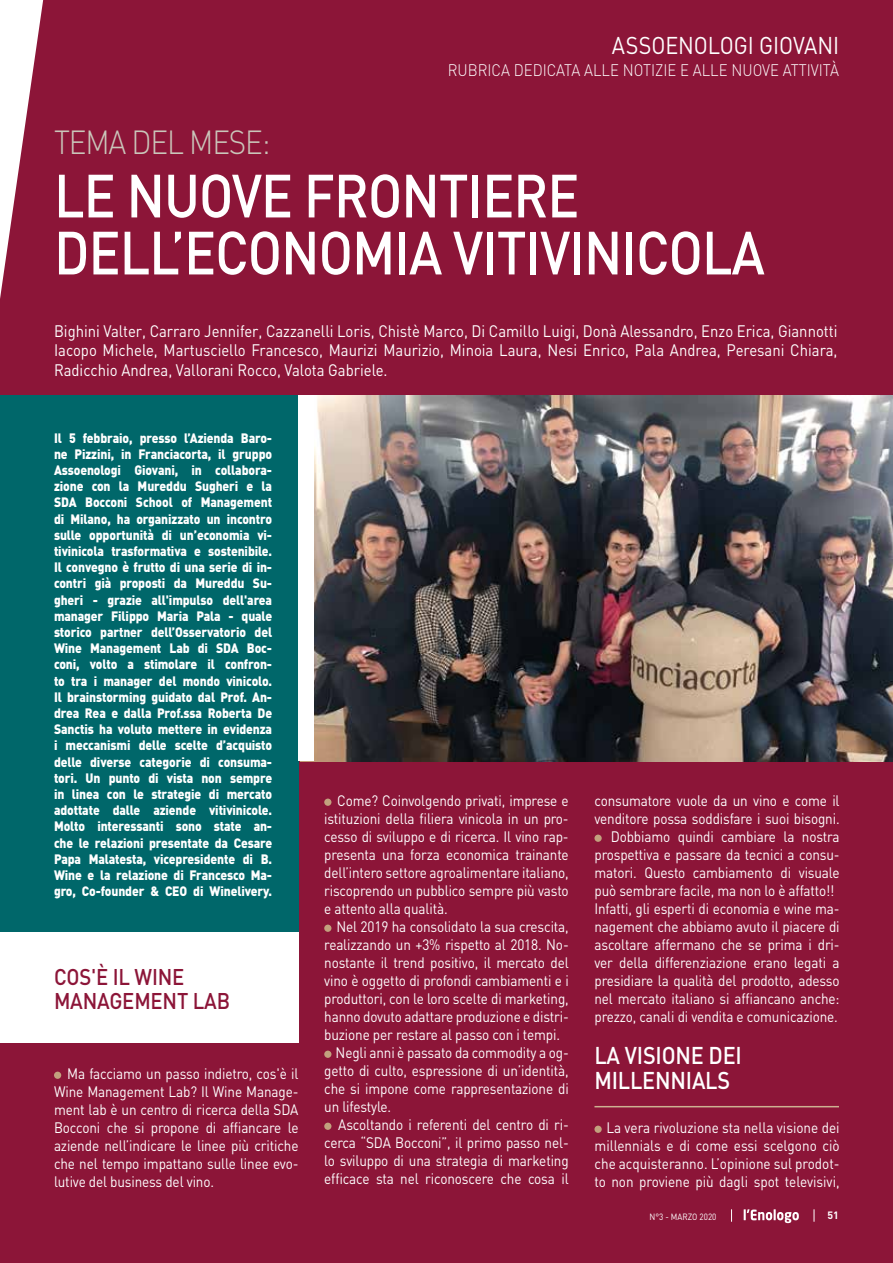
<style>
.page{position:relative;width:893px;height:1263px;background:#8c1538}
.page>*{position:absolute;margin:0;border:0;box-sizing:border-box;transform-origin:0 0}
.t1{font:500 60px/57px "DIN";letter-spacing:-.02em;color:#fff;scale:.89 1}
.t2{font:300 33px "DIN";letter-spacing:-.04em;color:#cac6ba;scale:.9 1}
.t3{font:500 24px/25.5px "DIN";letter-spacing:-.01em;color:#fff;scale:.9 1}
.t4{font:24px "DIN";letter-spacing:-.01em;color:#fff;scale:.9 1}
.t5{font:500 22.5px/24px "DIN";letter-spacing:-.01em;color:#8c1538;scale:.9 1}
.t6{font:16.5px/19.5px "DIN";color:#fff;text-align:justify;scale:.9 1}
.t7{font:300 16.5px "DIN";color:#fff;scale:.9 1}
.t8{font:15px/18px "DIN";letter-spacing:-.01em;color:#fff;text-align:justify;scale:.9 1}
.t9{font:900 13.5px/16.2px "DIN";letter-spacing:-.01em;color:#fff;text-align:justify;scale:.9 1}
.t10{font:700 10.5px "DIN";color:#fff}
.t11{font:9px "DIN";color:#fff;scale:.9 1}
</style>
<div class="page">
<svg style="left:0;top:0;width:44px;height:299px"></svg>
<svg style="left:744px;top:1209px;width:55px;height:14px"></svg>
<svg style="left:814px;top:1209px;width:1px;height:13px"></svg>
<svg style="left:731px;top:1209px;width:1px;height:13px"></svg>
<div style="left:0;top:395px;width:298px;height:537px;background:#00676a"></div>
<div style="left:54px;top:1071px;width:7px;height:8px;background:#c2a17e;border-radius:50%"></div>
<div style="left:324px;top:798px;width:7px;height:8px;background:#c2a17e;border-radius:50%"></div>
<div style="left:324px;top:924px;width:7px;height:8px;background:#c2a17e;border-radius:50%"></div>
<div style="left:324px;top:1050px;width:7px;height:8px;background:#c2a17e;border-radius:50%"></div>
<div style="left:324px;top:1122px;width:7px;height:8px;background:#c2a17e;border-radius:50%"></div>
<div style="left:594px;top:834px;width:8px;height:8px;background:#c2a17e;border-radius:50%"></div>
<hr style="left:594px;top:1106px;width:245px;height:1px;background:#cdb191">
<div style="left:594px;top:1125px;width:8px;height:8px;background:#c2a17e;border-radius:50%"></div>
<img style="left:314px;top:395px;width:579px;height:366px">
<div style="left:0;top:932px;width:298px;height:110px;background:#fff"></div>
<div style="left:298px;top:395px;width:16px;height:366px;background:#fff"></div>
<h3 class="t4" style="left:612px;top:30px;width:254px">ASSOENOLOGI GIOVANI</h3>
<p class="t7" style="left:448px;top:60px;width:436px">RUBRICA DEDICATA ALLE NOTIZIE E ALLE NUOVE ATTIVITÀ</p>
<h2 class="t2" style="left:54px;top:122px;width:242px">TEMA DEL MESE:</h2>
<h1 class="t1" style="left:54px;top:165px;width:800px">LE NUOVE FRONTIERE<br>DELL’ECONOMIA VITIVINICOLA</h1>
<p class="t6" style="left:54px;top:321px;width:872px">Bighini Valter, Carraro Jennifer, Cazzanelli Loris, Chistè Marco, Di Camillo Luigi, Donà Alessandro, Enzo Erica, Giannotti Iacopo Michele, Martusciello Francesco, Maurizi Maurizio, Minoia Laura, Nesi Enrico, Pala Andrea, Peresani Chiara, Radicchio Andrea, Vallorani Rocco, Valota Gabriele.</p>
<p class="t9" style="left:54px;top:429px;width:244px">Il 5 febbraio, presso l’Azienda Baro&shy;ne Pizzini, in Franciacorta, il gruppo Assoenologi Giovani, in collabora&shy;zione con la Mureddu Sugheri e la SDA Bocconi School of Management di Milano, ha organizzato un incontro sulle opportunità di un’economia vi&shy;tivinicola trasformativa e sostenibile.<br>Il convegno è frutto di una serie di in&shy;contri già proposti da Mureddu Su&shy;gheri - grazie all'impulso dell'area manager Filippo Maria Pala - quale storico partner dell’Osservatorio del Wine Management Lab di SDA Boc&shy;coni, volto a stimolare il confron&shy;to tra i manager del mondo vinicolo.<br>Il brainstorming guidato dal Prof. An&shy;drea Rea e dalla Prof.ssa Roberta De Sanctis ha voluto mettere in evidenza i meccanismi delle scelte d’acquisto delle diverse categorie di consuma&shy;tori. Un punto di vista non sempre in linea con le strategie di mercato adottate dalle aziende vitivinicole.<br>Molto interessanti sono state an&shy;che le relazioni presentate da Cesare Papa Malatesta, vicepresidente di B.<br>Wine e la relazione di Francesco Ma&shy;gro, Co-founder &amp; CEO di Winelivery.</p>
<h3 class="t5" style="left:54px;top:964px;width:197px">COS'È IL WINE<br>MANAGEMENT LAB</h3>
<p class="t8" style="left:54px;top:1064px;width:273px;text-indent:13px">Ma facciamo un passo indietro, cos'è il Wine Management Lab? Il Wine Manage&shy;ment lab è un centro di ricerca della SDA Bocconi che si propone di affiancare le aziende nell’indicare le linee più critiche che nel tempo impattano sulle linee evo&shy;lutive del business del vino.</p>
<p class="t8" style="left:324px;top:791px;width:273px;text-indent:13px">Come? Coinvolgendo privati, imprese e istituzioni della filiera vinicola in un pro&shy;cesso di sviluppo e di ricerca. Il vino rap&shy;presenta una forza economica trainante dell’intero settore agroalimentare italiano, riscoprendo un pubblico sempre più vasto e attento alla qualità.</p>
<p class="t8" style="left:336px;top:917px;width:260px">Nel 2019 ha consolidato la sua crescita,</p>
<p class="t8" style="left:324px;top:935px;width:273px">realizzando un +3% rispetto al 2018. No-</p>
<p class="t8" style="left:324px;top:953px;width:273px">nostante il trend positivo, il mercato del</p>
<p class="t8" style="left:324px;top:971px;width:273px">vino è oggetto di profondi cambiamenti e i</p>
<p class="t8" style="left:324px;top:989px;width:273px">produttori, con le loro scelte di marketing,</p>
<p class="t8" style="left:324px;top:1007px;width:273px">hanno dovuto adattare produzione e distri-</p>
<p class="t8" style="left:324px;top:1025px;width:264px">buzione per restare al passo con i tempi.</p>
<p class="t8" style="left:336px;top:1043px;width:260px">Negli anni è passato da commodity a og-</p>
<p class="t8" style="left:324px;top:1061px;width:273px">getto di culto, espressione di un’identità,</p>
<p class="t8" style="left:324px;top:1079px;width:273px">che si impone come rappresentazione di</p>
<p class="t8" style="left:324px;top:1097px;width:76px">un lifestyle.</p>
<p class="t8" style="left:338px;top:1115px;width:258px">Ascoltando i referenti del centro di ri-</p>
<p class="t8" style="left:324px;top:1133px;width:273px">cerca “SDA Bocconi”, il primo passo nel-</p>
<p class="t8" style="left:324px;top:1151px;width:273px">lo sviluppo di una strategia di marketing</p>
<p class="t8" style="left:324px;top:1169px;width:273px">efficace sta nel riconoscere che cosa il</p>
<p class="t8" style="left:594px;top:791px;width:274px">consumatore vuole da un vino e come il</p>
<p class="t8" style="left:594px;top:809px;width:274px">venditore possa soddisfare i suoi bisogni.</p>
<p class="t8" style="left:611px;top:827px;width:256px">Dobbiamo quindi cambiare la nostra</p>
<p class="t8" style="left:594px;top:845px;width:274px">prospettiva e passare da tecnici a consu-</p>
<p class="t8" style="left:594px;top:863px;width:274px">matori. Questo cambiamento di visuale</p>
<p class="t8" style="left:594px;top:881px;width:268px">può sembrare facile, ma non lo è affatto!!</p>
<p class="t8" style="left:594px;top:899px;width:274px">Infatti, gli esperti di economia e wine ma-</p>
<p class="t8" style="left:594px;top:917px;width:274px">nagement che abbiamo avuto il piacere di</p>
<p class="t8" style="left:594px;top:935px;width:274px">ascoltare affermano che se prima i dri-</p>
<p class="t8" style="left:594px;top:953px;width:274px">ver della differenziazione erano legati a</p>
<p class="t8" style="left:594px;top:971px;width:274px">presidiare la qualità del prodotto, adesso</p>
<p class="t8" style="left:594px;top:989px;width:274px">nel mercato italiano si affiancano anche:</p>
<p class="t8" style="left:594px;top:1007px;width:272px">prezzo, canali di vendita e comunicazione.</p>
<h3 class="t3" style="left:594px;top:1042px;width:165px">LA VISIONE DEI<br>MILLENNIALS</h3>
<p class="t8" style="left:594px;top:1118px;width:274px;text-indent:12px">La vera rivoluzione sta nella visione dei millennials e di come essi scelgono ciò che acquisteranno. L’opinione sul prodot&shy;to non proviene più dagli spot televisivi,</p>
<p class="t11" style="left:649px;top:1211px;width:76px">N°3 - MARZO 2020</p>
<p class="t10" style="left:828px;top:1208px;width:13px">51</p>
</div>
